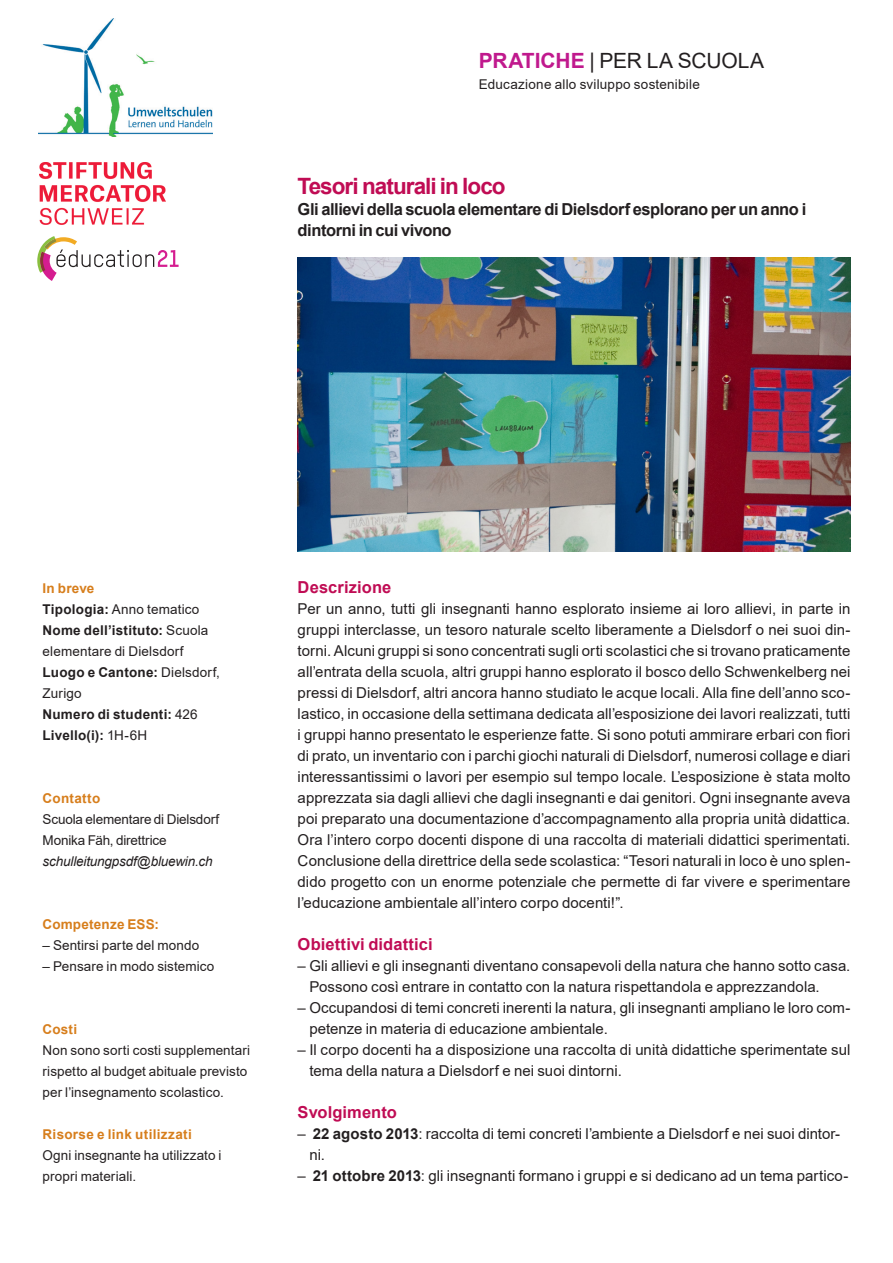
<style>
.page{position:relative;width:893px;height:1263px;background:#fff}
.page>*{position:absolute;margin:0;border:0;box-sizing:border-box;transform-origin:0 0}
._1_Untertitel_11_pt{font:700 22.5px "Arial";letter-spacing:-.04em;color:#c00c54}
._2_Grundschrift_9_pt{font:21px "Arial";letter-spacing:-.005em;color:#231f20}
._1_Untertitel_11_pt-2{font:700 16.5px/21px "Arial";letter-spacing:-.025em;color:#231f20}
._1_Untertitel_11_pt-3{font:700 16.5px "Arial";letter-spacing:.005em;color:#c00c54}
._2_Grundschrift_10_p{font:15px/21px "Arial";color:#231f20}
._1_Untertitel_11_pt-4{font:15px/21px "Arial";color:#231f20}
._1_Untertitel_11_pt-5{font:13.5px/21px "Arial";letter-spacing:.01em;color:#231f20}
._2_Grundschrift_9_pt-2{font:13.5px/21px "Arial";letter-spacing:.005em;color:#231f20}
._6_Medienbeschrieb_r{font:13.5px "Arial";letter-spacing:.005em;color:#231f20}
._1_Untertitel_11_pt-6{font:700 13.5px "Arial";letter-spacing:.015em;color:#231f20}
._2_Grundschrift_9_pt-3{font:italic 13.5px "Arial";letter-spacing:-.01em;color:#231f20}
._2_Grundschrift_9_pt-4{font:700 13.5px "Arial";letter-spacing:.025em;color:#d77e1c}
._1_Untertitel_11_pt-7{font:700 13.5px "Arial";letter-spacing:.015em;color:#d77e1c}
._2_Grundschrift_9_pt-5{font:13.5px "Arial";letter-spacing:-.015em;color:#231f20}
._2_Grundschrift_10_p-2{font:700 13.5px "Arial";letter-spacing:.02em;color:#d77e1c}
._6_Medienbeschrieb_r-2{font:700 13.5px "Arial";letter-spacing:.015em;color:#d77e1c}
.s1{font-weight:700;color:#c0198d}
.s2{font-weight:700}
.s3{font-weight:400}
</style>
<div class="page">
<svg style="left:37px;top:236px;width:142px;height:45px"></svg>
<img style="left:39px;top:163px;width:127px;height:62px">
<img style="left:38px;top:18px;width:175px;height:119px">
<img style="left:298px;top:257px;width:552px;height:294px">
<p class="_2_Grundschrift_9_pt" style="left:479px;top:46px;width:287px"><span class="s1">PRATICHE</span> | PER LA SCUOLA</p>
<p class="_2_Grundschrift_9_pt-2" style="left:479px;top:74px;width:223px">Educazione allo sviluppo sostenibile</p>
<p class="_1_Untertitel_11_pt" style="left:298px;top:170px;width:210px">Tesori naturali in loco</p>
<p class="_1_Untertitel_11_pt-2" style="left:298px;top:199px;width:510px">Gli allievi della scuola elementare di Dielsdorf esplorano per un anno i dintorni in cui vivono</p>
<p class="_1_Untertitel_11_pt-7" style="left:43px;top:579px;width:53px">In breve</p>
<p class="_1_Untertitel_11_pt-5" style="left:43px;top:599px;width:158px"><span class="s2">Tipologia:</span> Anno tematico</p>
<p class="_1_Untertitel_11_pt-5" style="left:43px;top:620px;width:167px"><span class="s2">Nome dell’istituto:</span> Scuola elementare di Dielsdorf</p>
<p class="_1_Untertitel_11_pt-5" style="left:43px;top:662px;width:179px"><span class="s2">Luogo e Cantone:</span> Dielsdorf,<br>Zurigo</p>
<p class="_1_Untertitel_11_pt-6" style="left:43px;top:705px;width:157px">Numero di studenti: <span class="s3">426</span></p>
<p class="_1_Untertitel_11_pt-6" style="left:43px;top:726px;width:106px">Livello(i): <span class="s3">1H-6H</span></p>
<p class="_2_Grundschrift_10_p-2" style="left:43px;top:789px;width:59px">Contatto</p>
<p class="_2_Grundschrift_9_pt-2" style="left:43px;top:809px;width:178px">Scuola elementare di Dielsdorf</p>
<p class="_2_Grundschrift_9_pt-5" style="left:43px;top:831px;width:126px">Monika Fäh, direttrice</p>
<p class="_2_Grundschrift_9_pt-3" style="left:43px;top:853px;width:172px">schulleitungpsdf@bluewin.ch</p>
<p class="_1_Untertitel_11_pt-7" style="left:43px;top:915px;width:118px">Competenze ESS:</p>
<p class="_6_Medienbeschrieb_r" style="left:43px;top:936px;width:158px">– Sentirsi parte del mondo</p>
<p class="_6_Medienbeschrieb_r" style="left:43px;top:957px;width:173px">– Pensare in modo sistemico</p>
<p class="_6_Medienbeschrieb_r-2" style="left:43px;top:1020px;width:36px">Costi</p>
<p class="_1_Untertitel_11_pt-5" style="left:43px;top:1040px;width:209px">Non sono sorti costi supplementari rispetto al budget abituale previsto per l’insegnamento scolastico.</p>
<p class="_2_Grundschrift_9_pt-4" style="left:43px;top:1125px;width:151px">Risorse e link utilizzati</p>
<p class="_2_Grundschrift_9_pt-2" style="left:43px;top:1145px;width:180px">Ogni insegnante ha utilizzato i propri materiali.</p>
<p class="_1_Untertitel_11_pt-3" style="left:298px;top:576px;width:95px">Descrizione</p>
<p class="_2_Grundschrift_10_p" style="left:298px;top:598px;width:554px;text-align:justify">Per un anno, tutti gli insegnanti hanno esplorato insieme ai loro allievi, in parte in gruppi interclasse, un tesoro naturale scelto liberamente a Dielsdorf o nei suoi din&shy;torni. Alcuni gruppi si sono concentrati sugli orti scolastici che si trovano praticamente all’entrata della scuola, altri gruppi hanno esplorato il bosco dello Schwenkelberg nei pressi di Dielsdorf, altri ancora hanno studiato le acque locali. Alla fine dell’anno sco&shy;lastico, in occasione della settimana dedicata all’esposizione dei lavori realizzati, tutti i gruppi hanno presentato le esperienze fatte. Si sono potuti ammirare erbari con fiori di prato, un inventario con i parchi giochi naturali di Dielsdorf, numerosi collage e diari interessantissimi o lavori per esempio sul tempo locale. L’esposizione è stata molto apprezzata sia dagli allievi che dagli insegnanti e dai genitori. Ogni insegnante aveva poi preparato una documentazione d’accompagnamento alla propria unità didattica.<br>Ora l’intero corpo docenti dispone di una raccolta di materiali didattici sperimentati.<br>Conclusione della direttrice della sede scolastica: “Tesori naturali in loco è uno splen&shy;dido progetto con un enorme potenziale che permette di far vivere e sperimentare l’educazione ambientale all’intero corpo docenti!”.</p>
<p class="_1_Untertitel_11_pt-3" style="left:298px;top:933px;width:137px">Obiettivi didattici</p>
<p class="_2_Grundschrift_10_p" style="left:309px;top:955px;width:543px;text-indent:-12px">– Gli allievi e gli insegnanti diventano consapevoli della natura che hanno sotto casa.<br>Possono così entrare in contatto con la natura rispettandola e apprezzandola.</p>
<p class="_2_Grundschrift_10_p" style="left:309px;top:997px;width:543px;text-indent:-12px">– Occupandosi di temi concreti inerenti la natura, gli insegnanti ampliano le loro com&shy;petenze in materia di educazione ambientale.</p>
<p class="_2_Grundschrift_10_p" style="left:309px;top:1039px;width:543px;text-indent:-12px">– Il corpo docenti ha a disposizione una raccolta di unità didattiche sperimentate sul tema della natura a Dielsdorf e nei suoi dintorni.</p>
<p class="_1_Untertitel_11_pt-3" style="left:298px;top:1101px;width:101px">Svolgimento</p>
<p class="_1_Untertitel_11_pt-4" style="left:309px;top:1123px;width:532px;text-indent:-12px">– <span class="s2">22 agosto 2013</span>: raccolta di temi concreti l’ambiente a Dielsdorf e nei suoi dintor&shy;ni.</p>
<p class="_1_Untertitel_11_pt-4" style="left:298px;top:1165px;width:552px">– <span class="s2">21 ottobre 2013</span>: gli insegnanti formano i gruppi e si dedicano ad un tema partico-</p>
</div>
